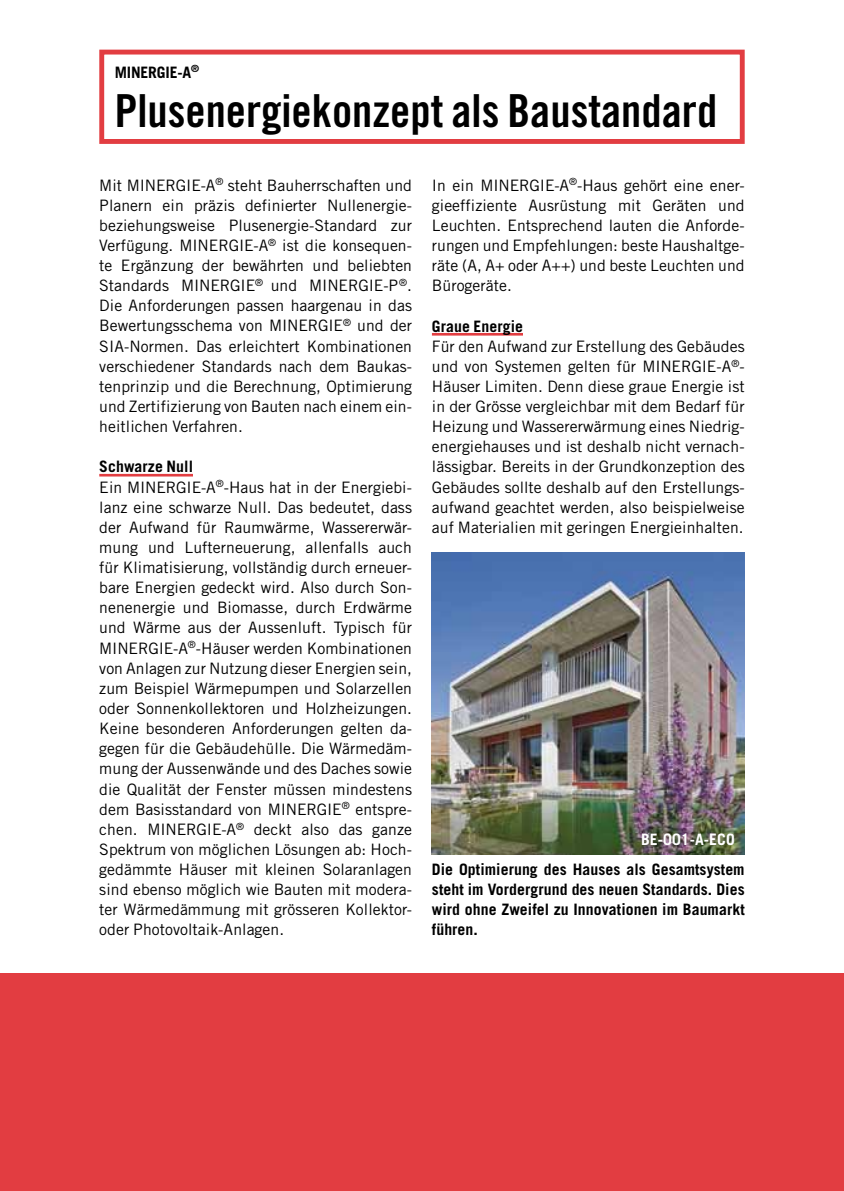
<style>
.page{position:relative;width:844px;height:1191px;background:#fff}
.page>*{position:absolute;margin:0;border:0;box-sizing:border-box;transform-origin:0 0}
.t1{font:45.5px "Trade Gothic Bold Cond Twenty";color:#000}
.t2{font:15.75px/20.1px "Trade Gothic";letter-spacing:.005em;color:#000;text-align:justify}
.t3{font:700 15.75px/20.1px "Trade Gothic";letter-spacing:.005em;color:#000;text-align:justify}
.t4{font:700 15.75px "Trade Gothic";letter-spacing:.005em;color:#fff}
.s1{font-weight:700}
</style>
<div class="page">
<div style="left:0;top:973px;width:843px;height:218px;background:#e23d41"></div>
<div style="left:99px;top:50px;width:645px;height:94px;border:5px solid #e23d41"></div>
<hr style="left:99px;top:474px;width:94px;height:2px;background:#e23d41">
<hr style="left:432px;top:333px;width:91px;height:2px;background:#e23d41">
<img style="left:432px;top:553px;width:312px;height:302px">
<p class="t3" style="left:115px;top:62px;width:86px">MINERGIE-A<sup>®</sup></p>
<h1 class="t1" style="left:115px;top:83px;width:604px">Plusenergiekonzept als Baustandard</h1>
<p class="t2" style="left:99px;top:175px;width:314px">Mit MINERGIE-A<sup>®</sup> steht Bauherrschaften und Planern ein präzis definierter Nullenergie&shy;beziehungsweise Plusenergie-Standard zur Verfügung. MINERGIE-A<sup>®</sup> ist die konsequen&shy;te Ergänzung der bewährten und beliebten Standards MINERGIE<sup>®</sup> und MINERGIE-P<sup>®</sup>.<br>Die Anforderungen passen haargenau in das Bewertungsschema von MINERGIE<sup>®</sup> und der SIA-Normen. Das erleichtert Kombinationen verschiedener Standards nach dem Baukas&shy;tenprinzip und die Berechnung, Optimierung und Zertifizierung von Bauten nach einem ein&shy;heitlichen Verfahren.</p>
<p class="t2" style="left:99px;top:456px;width:314px;text-align:left"><span class="s1">Schwarze Null<br></span>Ein MINERGIE-A<sup>®</sup>-Haus hat in der Energiebi&shy;lanz eine schwarze Null. Das bedeutet, dass der Aufwand für Raumwärme, Wassererwär&shy;mung und Lufterneuerung, allenfalls auch für Klimatisierung, vollständig durch erneuer&shy;bare Energien gedeckt wird. Also durch Son&shy;nenenergie und Biomasse, durch Erdwärme und Wärme aus der Aussenluft. Typisch für MINERGIE-A<sup>®</sup>-Häuser werden Kombinationen von Anlagen zur Nutzung dieser Energien sein, zum Beispiel Wärmepumpen und Solarzellen oder Sonnenkollektoren und Holzheizungen.<br>Keine besonderen Anforderungen gelten da&shy;gegen für die Gebäudehülle. Die Wärmedäm&shy;mung der Aussenwände und des Daches sowie die Qualität der Fenster müssen mindestens dem Basisstandard von MINERGIE<sup>®</sup> entspre&shy;chen. MINERGIE-A<sup>®</sup> deckt also das ganze Spektrum von möglichen Lösungen ab: Hoch&shy;gedämmte Häuser mit kleinen Solaranlagen sind ebenso möglich wie Bauten mit modera&shy;ter Wärmedämmung mit grösseren Kollektor&shy;oder Photovoltaik-Anlagen.</p>
<p class="t2" style="left:432px;top:175px;width:314px">In ein MINERGIE-A<sup>®</sup>-Haus gehört eine ener&shy;gieeffiziente Ausrüstung mit Geräten und Leuchten. Entsprechend lauten die Anforde&shy;rungen und Empfehlungen: beste Haushaltge&shy;räte (A, A+ oder A++) und beste Leuchten und Bürogeräte.</p>
<p class="t3" style="left:432px;top:315px;width:93px">Graue Energie</p>
<p class="t2" style="left:432px;top:336px;width:314px">Für den Aufwand zur Erstellung des Gebäudes und von Systemen gelten für MINERGIE-A<sup>®</sup>- Häuser Limiten. Denn diese graue Energie ist in der Grösse vergleichbar mit dem Bedarf für Heizung und Wassererwärmung eines Niedrig&shy;energiehauses und ist deshalb nicht vernach&shy;lässigbar. Bereits in der Grundkonzeption des Gebäudes sollte deshalb auf den Erstellungs&shy;aufwand geachtet werden, also beispielweise auf Materialien mit geringen Energieinhalten.</p>
<p class="t4" style="left:641px;top:829px;width:95px">BE-001-A-ECO</p>
<p class="t3" style="left:432px;top:859px;width:314px">Die Optimierung des Hauses als Gesamtsystem steht im Vordergrund des neuen Standards. Dies wird ohne Zweifel zu Innovationen im Baumarkt führen.</p>
</div>
